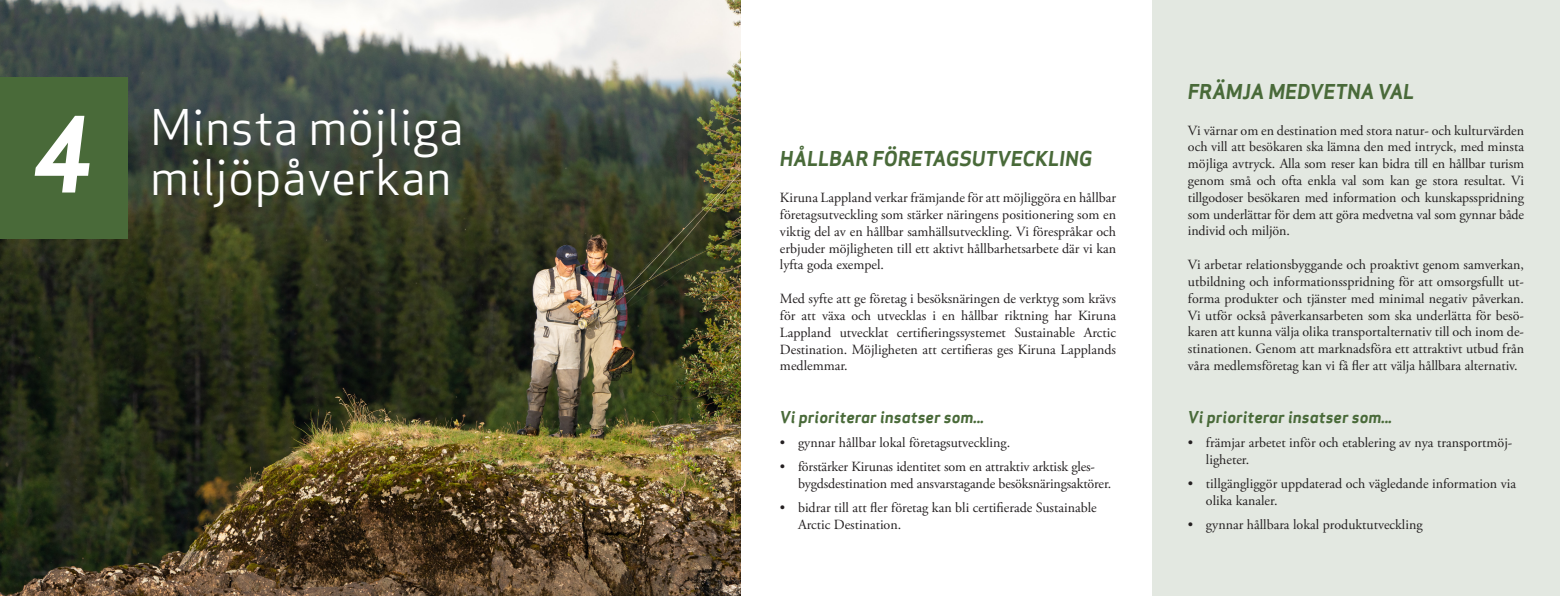
<style>
.page{position:relative;width:1560px;height:596px;background:#fff}
.page>*{position:absolute;margin:0;border:0;box-sizing:border-box;transform-origin:0 0}
.t1{font:italic 700 100px "Apex Sans";color:#fff}
.t2{font:48px "Apex Sans";color:#fff}
.t3{font:italic 700 20px "Apex Sans";color:#496a39}
.t4{font:italic 700 16px "Apex Sans";color:#496a39}
.t5{font:14px/16.8px "Adobe Garamond Pro";color:#231f20;text-align:justify}
</style>
<div class="page">
<img style="left:0;top:0;width:740px;height:595px">
<div style="left:0;top:77px;width:128px;height:161px;background:#496a39"></div>
<div style="left:1151px;top:0;width:408px;height:595px;background:#e3e8e1"></div>
<p class="t1" style="left:32px;top:91px;width:62px">4</p>
<p class="t2" style="left:150px;top:88px;width:315px">Minsta möjliga</p>
<p class="t2" style="left:150px;top:138px;width:303px">miljöpåverkan</p>
<p class="t3" style="left:780px;top:146px;width:314px">HÅLLBAR FÖRETAGSUTVECKLING</p>
<p class="t5" style="left:780px;top:190px;width:337px">Kiruna Lappland verkar främjande för att möjliggöra en hållbar företagsutveckling som stärker näringens positionering som en viktig del av en hållbar samhällsutveckling. Vi förespråkar och erbjuder möjligheten till ett aktivt hållbarhetsarbete där vi kan lyfta goda exempel.</p>
<p class="t5" style="left:780px;top:290px;width:337px">Med syfte att ge företag i besöksnäringen de verktyg som krävs för att växa och utvecklas i en hållbar riktning har Kiruna Lappland utvecklat certifieringssystemet Sustainable Arctic Destination. Möjligheten att certifieras ges Kiruna Lapplands medlemmar.</p>
<p class="t4" style="left:780px;top:406px;width:206px">Vi prioriterar insatser som...</p>
<p class="t5" style="left:780px;top:434px;width:232px">• gynnar hållbar lokal företagsutveckling.</p>
<p class="t5" style="left:798px;top:458px;width:314px;text-indent:-18px">• förstärker Kirunas identitet som en attraktiv arktisk gles&shy;bygdsdestination med ansvarstagande besöksnäringsaktörer.</p>
<p class="t5" style="left:798px;top:499px;width:300px;text-indent:-18px">• bidrar till att fler företag kan bli certifierade Sustainable<br>Arctic Destination.</p>
<p class="t3" style="left:1187px;top:78px;width:228px">FRÄMJA MEDVETNA VAL</p>
<p class="t5" style="left:1187px;top:122px;width:337px">Vi värnar om en destination med stora natur- och kulturvärden och vill att besökaren ska lämna den med intryck, med minsta möjliga avtryck. Alla som reser kan bidra till en hållbar turism genom små och ofta enkla val som kan ge stora resultat. Vi tillgodoser besökaren med information och kunskapsspridning som underlättar för dem att göra medvetna val som gynnar både individ och miljön.</p>
<p class="t5" style="left:1187px;top:256px;width:337px">Vi arbetar relationsbyggande och proaktivt genom samverkan, utbildning och informationsspridning för att omsorgsfullt ut&shy;forma produkter och tjänster med minimal negativ påverkan.<br>Vi utför också påverkansarbeten som ska underlätta för besö&shy;karen att kunna välja olika transportalternativ till och inom de&shy;stinationen. Genom att marknadsföra ett attraktivt utbud från våra medlemsföretag kan vi få fler att välja hållbara alternativ.</p>
<p class="t4" style="left:1187px;top:406px;width:206px">Vi prioriterar insatser som...</p>
<p class="t5" style="left:1205px;top:434px;width:308px;text-indent:-18px">• främjar arbetet inför och etablering av nya transportmöj&shy;ligheter.</p>
<p class="t5" style="left:1205px;top:475px;width:311px;text-indent:-18px">• tillgängliggör uppdaterad och vägledande information via olika kanaler.</p>
<p class="t5" style="left:1187px;top:516px;width:236px">• gynnar hållbara lokal produktutveckling</p>
</div>
